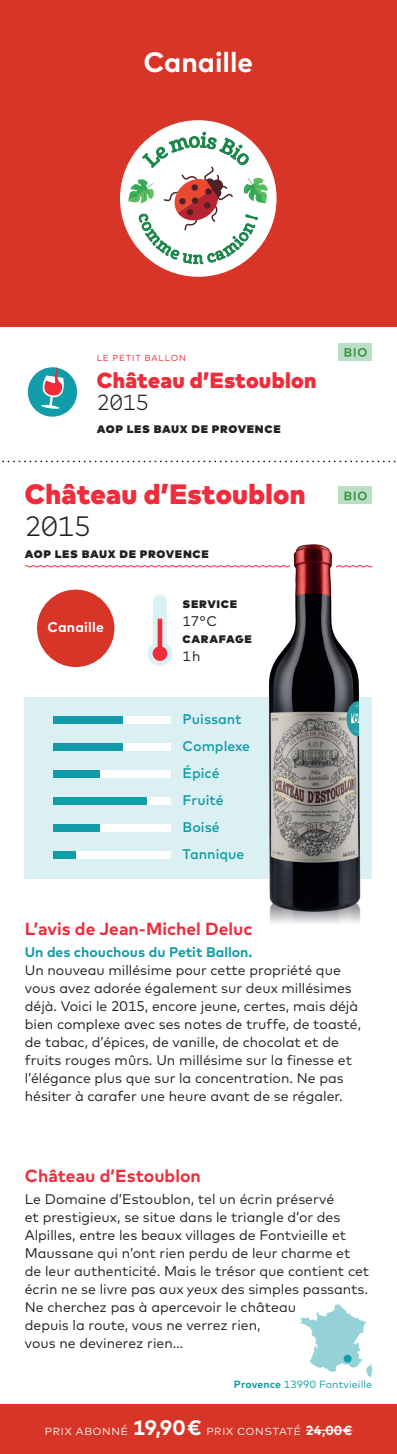
<style>
.page{position:relative;width:397px;height:1454px;background:#fff}
.page>*{position:absolute;margin:0;border:0;box-sizing:border-box;transform-origin:0 0}
.t1{font:900 28px "Mark Pro";letter-spacing:.01em;color:#ee2c3b}
.t2{font:700 28px "Mark Pro";color:#fff}
.t3{font:300 28px "Mark Pro";color:#231f20}
.t4{font:900 21.88px "Mark Pro";letter-spacing:.01em;color:#ee2c3b}
.t5{font:300 21.88px "Mark Pro";color:#231f20}
.t6{font:700 17.5px "Mark Pro";color:#ee2c3b}
.t7{font:14px/17.8px "Mark Pro";color:#231f20}
.t8{font:900 14px "Mark Pro";letter-spacing:.045em;color:#231f20}
.t9{font:500 14px/26.9px "Mark Pro";color:#109ca8}
.t10{font:300 14px "Mark Pro";letter-spacing:.015em;color:#fff}
.t11{font:700 14px "Mark Pro";color:#109ca8}
.t12{font:700 14px "Mark Pro";letter-spacing:.015em;color:#fff}
.t13{font:10.5px "Mark Pro";letter-spacing:.015em;color:#109ca8}
.t14{font:8.75px "Mark Pro";letter-spacing:.105em;color:#ee2c3b}
.s1{font-weight:700}
.s2{font-weight:700;font-size:21px}
.s3{font-weight:700;font-size:13.12px}
</style>
<div class="page">
<div style="left:25px;top:697px;width:347px;height:182px;background:#dbf0f2"></div>
<svg style="left:148px;top:594px;width:24px;height:72px"></svg>
<svg style="left:28px;top:367px;width:49px;height:50px"></svg>
<svg style="left:24px;top:565px;width:349px;height:3px"></svg>
<div style="left:0;top:0;width:397px;height:327px;background:#d73527"></div>
<div style="left:0;top:1404px;width:397px;height:49px;background:#d73527"></div>
<div style="left:37px;top:589px;width:77px;height:78px;background:#d73527;border-radius:50%"></div>
<div style="left:53px;top:716px;width:23px;height:8px;background:#109ca8"></div>
<div style="left:76px;top:716px;width:24px;height:8px;background:#109ca8"></div>
<div style="left:100px;top:716px;width:24px;height:8px;background:#109ca8"></div>
<div style="left:124px;top:716px;width:23px;height:8px;background:#fff"></div>
<div style="left:147px;top:716px;width:24px;height:8px;background:#fff"></div>
<div style="left:53px;top:743px;width:23px;height:8px;background:#109ca8"></div>
<div style="left:76px;top:743px;width:24px;height:8px;background:#109ca8"></div>
<div style="left:100px;top:743px;width:24px;height:8px;background:#109ca8"></div>
<div style="left:124px;top:743px;width:23px;height:8px;background:#fff"></div>
<div style="left:147px;top:743px;width:24px;height:8px;background:#fff"></div>
<div style="left:53px;top:770px;width:23px;height:8px;background:#109ca8"></div>
<div style="left:76px;top:770px;width:24px;height:8px;background:#109ca8"></div>
<div style="left:100px;top:770px;width:24px;height:8px;background:#fff"></div>
<div style="left:124px;top:770px;width:23px;height:8px;background:#fff"></div>
<div style="left:147px;top:770px;width:24px;height:8px;background:#fff"></div>
<div style="left:53px;top:797px;width:23px;height:8px;background:#109ca8"></div>
<div style="left:76px;top:797px;width:24px;height:8px;background:#109ca8"></div>
<div style="left:100px;top:797px;width:24px;height:8px;background:#109ca8"></div>
<div style="left:124px;top:797px;width:23px;height:8px;background:#109ca8"></div>
<div style="left:147px;top:797px;width:24px;height:8px;background:#fff"></div>
<div style="left:76px;top:824px;width:24px;height:8px;background:#109ca8"></div>
<div style="left:100px;top:824px;width:24px;height:8px;background:#fff"></div>
<div style="left:124px;top:824px;width:23px;height:8px;background:#fff"></div>
<div style="left:147px;top:824px;width:24px;height:8px;background:#fff"></div>
<div style="left:53px;top:851px;width:23px;height:7px;background:#109ca8"></div>
<div style="left:53px;top:824px;width:23px;height:8px;background:#109ca8"></div>
<div style="left:76px;top:851px;width:24px;height:7px;background:#fff"></div>
<div style="left:100px;top:851px;width:24px;height:7px;background:#fff"></div>
<div style="left:124px;top:851px;width:23px;height:7px;background:#fff"></div>
<div style="left:147px;top:851px;width:24px;height:7px;background:#fff"></div>
<hr style="left:306px;top:1429px;width:46px;height:1px;background:#fff">
<img style="left:253px;top:544px;width:119px;height:379px">
<div style="left:339px;top:486px;width:33px;height:18px;background:#bbdfc4"></div>
<svg style="left:344px;top:491px;width:23px;height:9px"></svg>
<div style="left:339px;top:343px;width:33px;height:18px;background:#bbdfc4"></div>
<svg style="left:344px;top:348px;width:23px;height:9px"></svg>
<svg style="left:300px;top:1304px;width:72px;height:73px"></svg>
<div style="left:344px;top:1354px;width:8px;height:8px;background:#109ca8;border-radius:50%"></div>
<div style="left:120px;top:120px;width:156px;height:157px;background:#fff;border-radius:50%"></div>
<svg style="left:128px;top:124px;width:140px;height:144px"></svg>
<svg style="left:2px;top:460px;width:394px;height:2px"></svg>
<h1 class="t2" style="left:143px;top:41px;width:111px">Canaille</h1>
<p class="t14" style="left:97px;top:351px;width:91px">LE PETIT BALLON</p>
<h2 class="t4" style="left:97px;top:363px;width:221px">Château d’Estoublon</h2>
<h2 class="t5" style="left:97px;top:386px;width:54px">2015</h2>
<p class="t8" style="left:97px;top:417px;width:186px">AOP Les Baux de Provence</p>
<h1 class="t1" style="left:25px;top:473px;width:282px">Château d’Estoublon</h1>
<h1 class="t3" style="left:25px;top:505px;width:68px">2015</h1>
<p class="t8" style="left:25px;top:542px;width:186px">AOP Les Baux de Provence</p>
<p class="t12" style="left:47px;top:616px;width:58px">Canaille</p>
<p class="t8" style="left:183px;top:592px;width:56px">service</p>
<p class="t7" style="left:183px;top:610px;width:36px">17° C</p>
<p class="t7" style="left:183px;top:646px;width:20px">1 h</p>
<p class="t8" style="left:183px;top:627px;width:71px">carafage</p>
<p class="t9" style="left:183px;top:704px;width:69px">Puissant<br>Complexe<br>Épicé<br>Fruité<br>Boisé<br>Tannique</p>
<p class="t6" style="left:25px;top:915px;width:229px">L’avis de Jean-Michel Deluc</p>
<p class="t11" style="left:25px;top:942px;width:229px">Un des chouchous du Petit Ballon.</p>
<p class="t7" style="left:25px;top:960px;width:338px">Un nouveau millésime pour cette propriété que vous avez adorée également sur deux millésimes déjà. Voici le 2015, encore jeune, certes, mais déjà bien complexe avec ses notes de truffe, de toasté, de tabac, d’épices, de vanille, de chocolat et de fruits rouges mûrs. Un millésime sur la finesse et l’élégance plus que sur la concentration. Ne pas hésiter à carafer une heure avant de se régaler.</p>
<p class="t6" style="left:25px;top:1162px;width:178px">Château d’Estoublon</p>
<p class="t7" style="left:25px;top:1189px;width:346px">Le Domaine d’Estoublon, tel un écrin préservé<br>et prestigieux, se situe dans le triangle d’or des Alpilles, entre les beaux villages de Fontvieille et Maussane qui n’ont rien perdu de leur charme et de leur authenticité. Mais le trésor que contient cet écrin ne se livre pas aux yeux des simples passants.<br>Ne cherchez pas à apercevoir le château<br>depuis la route, vous ne verrez rien,<br>vous ne devinerez rien…</p>
<p class="t13" style="left:234px;top:1376px;width:140px"><span class="s1">Provence</span> 13990 Fontvieille</p>
<p class="t10" style="left:45px;top:1419px;width:309px">prix abonné <span class="s2">19,90 €</span> prix constaté <span class="s3">24,00 €</span></p>
</div>
